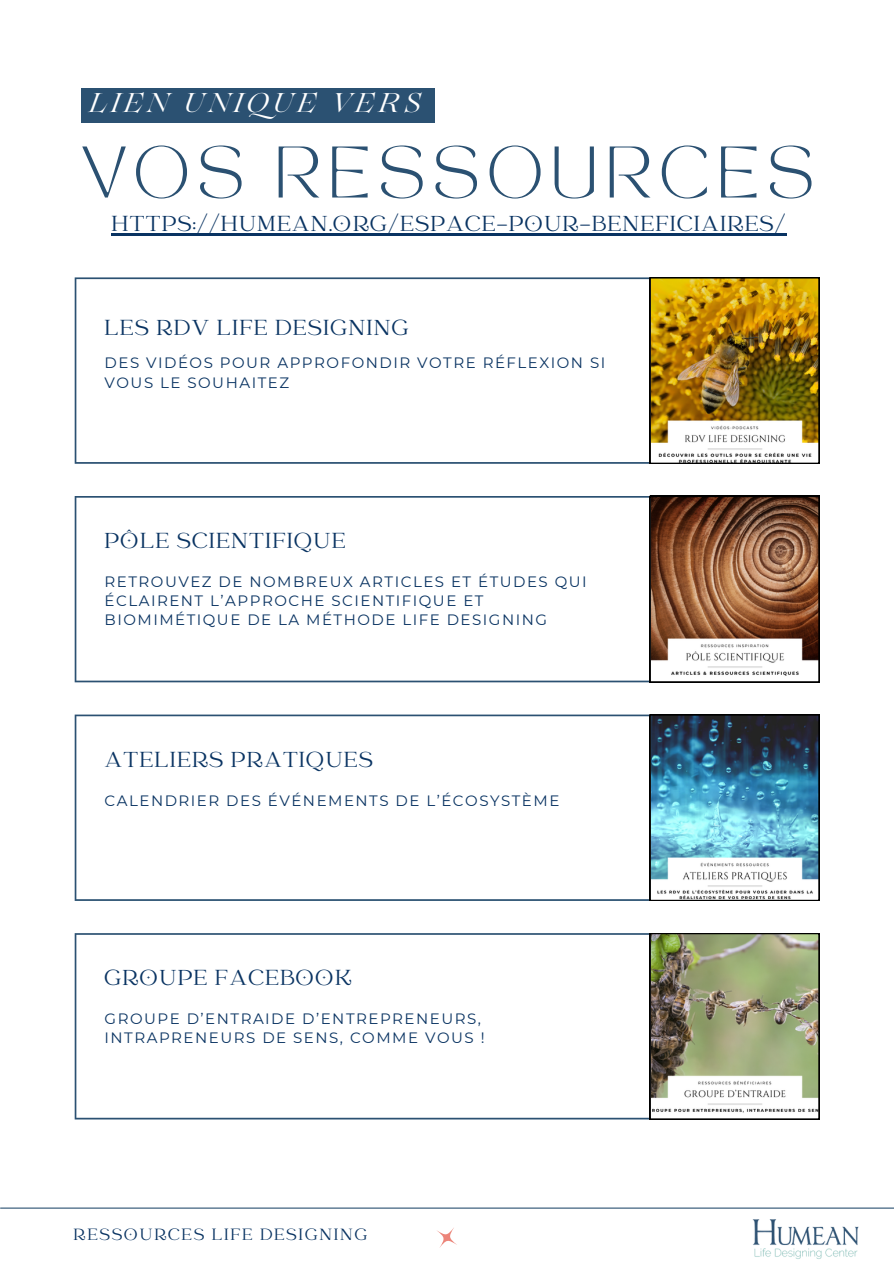
<style>
.page{position:relative;width:894px;height:1264px;background:#fff}
.page>*{position:absolute;margin:0;border:0;box-sizing:border-box;transform-origin:0 0}
.t1{font:51px "TAN MONCHERI Regular";letter-spacing:.15em;color:#2b5172}
.t2{font:italic 27px "Lovelace";letter-spacing:.15em;color:#fff}
.t3{font:24px "Catchy Mager";letter-spacing:.05em;color:#093362}
.t4{font:18px "Catchy Mager";letter-spacing:.1em;color:#093362}
.t5{font:15px/19.2px "Montserrat";letter-spacing:.1em;color:#093362}
</style>
<div class="page">
<svg style="left:75px;top:277px;width:574px;height:187px"></svg>
<svg style="left:75px;top:714px;width:574px;height:186px"></svg>
<svg style="left:75px;top:496px;width:574px;height:186px"></svg>
<svg style="left:75px;top:933px;width:574px;height:186px"></svg>
<img style="left:649px;top:277px;width:170px;height:187px">
<svg style="left:649px;top:714px;width:170px;height:186px"></svg>
<svg style="left:649px;top:496px;width:170px;height:186px"></svg>
<img style="left:649px;top:933px;width:170px;height:186px">
<svg style="left:437px;top:1228px;width:20px;height:20px"></svg>
<hr style="left:1px;top:1207px;width:892px;height:1px;background:#2b5172">
<img style="left:752px;top:1219px;width:107px;height:40px">
<div style="left:81px;top:88px;width:353px;height:35px;background:#2b5172"></div>
<hr style="left:112px;top:233px;width:674px;height:3px;background:#093362">
<h1 class="t2" style="left:89px;top:93px;width:334px">LIEN UNIQUE VERS</h1>
<h2 class="t1" style="left:82px;top:145px;width:733px">VOS RESSOURCES</h2>
<p class="t3" style="left:112px;top:212px;width:675px">HTTPS://HUMEAN.ORG/ESPACE-POUR-BENEFICIAIRES/</p>
<p class="t3" style="left:104px;top:316px;width:305px">LES RDV LIFE DESIGNING</p>
<h3 class="t5" style="left:104px;top:353px;width:502px">DES VIDÉOS POUR APPROFONDIR VOTRE RÉFLEXION SI<br>VOUS LE SOUHAITEZ</h3>
<p class="t3" style="left:104px;top:529px;width:242px">PÔLE SCIENTIFIQUE</p>
<p class="t5" style="left:104px;top:572px;width:483px">RETROUVEZ DE NOMBREUX ARTICLES ET ÉTUDES QUI<br>ÉCLAIRENT L’APPROCHE SCIENTIFIQUE ET<br>BIOMIMÉTIQUE DE LA MÉTHODE LIFE DESIGNING</p>
<p class="t3" style="left:104px;top:747px;width:270px">ATELIERS PRATIQUES</p>
<p class="t5" style="left:104px;top:790px;width:456px">CALENDRIER DES ÉVÉNEMENTS DE L’ÉCOSYSTÈME</p>
<h3 class="t3" style="left:104px;top:966px;width:249px">GROUPE FACEBOOK</h3>
<h3 class="t5" style="left:104px;top:1009px;width:381px">GROUPE D’ENTRAIDE D’ENTREPRENEURS,<br>INTRAPRENEURS DE SENS, COMME VOUS !</h3>
<h3 class="t4" style="left:74px;top:1226px;width:295px">RESSOURCES LIFE DESIGNING</h3>
</div>
